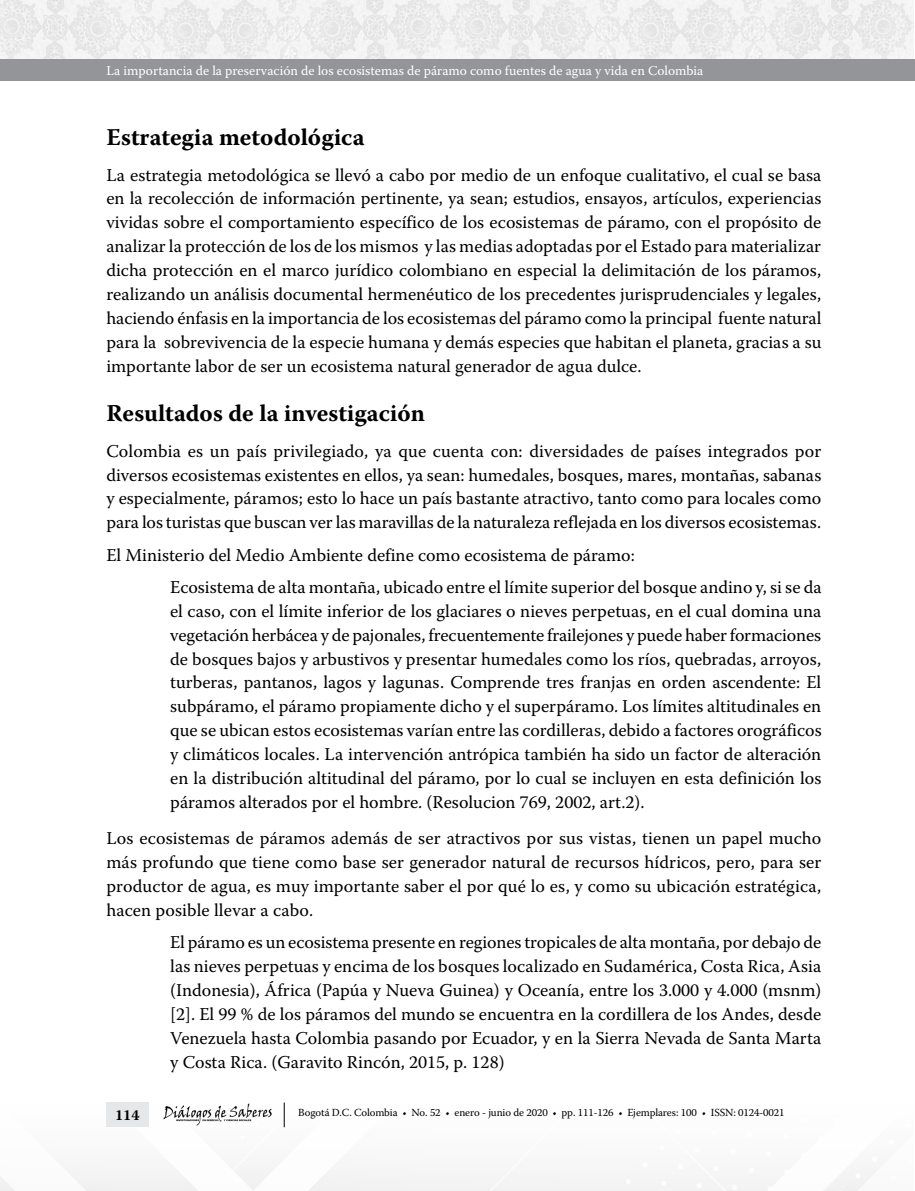
<style>
.page{position:relative;width:915px;height:1191px;background:#fff}
.page>*{position:absolute;margin:0;border:0;box-sizing:border-box;transform-origin:0 0}
.t1{font:700 24px "Warnock Pro";color:#000}
.t2{font:18px/23.9px "Warnock Pro";color:#000;text-align:justify}
.t3{font:700 15px "Warnock Pro";color:#000}
.t4{font:13.5px "Warnock Pro";color:#fff}
.t5{font:10.8px "Warnock Pro";letter-spacing:-.01em;color:#000}
</style>
<div class="page">
<img style="left:0;top:0;width:913px;height:60px">
<div style="left:0;top:60px;width:914px;height:21px;background:#939598"></div>
<div style="left:106px;top:1102px;width:43px;height:24px;background:#e6e7e8"></div>
<img style="left:163px;top:1103px;width:109px;height:23px">
<svg style="left:284px;top:1102px;width:1px;height:25px"></svg>
<p class="t4" style="left:106px;top:62px;width:598px">La importancia de la preservación de los ecosistemas de páramo como fuentes de agua y vida en Colombia</p>
<h1 class="t1" style="left:106px;top:123px;width:259px">Estrategia metodológica</h1>
<p class="t2" style="left:106px;top:162px;width:716px">La estrategia metodológica se llevó a cabo por medio de un enfoque cualitativo, el cual se basa en la recolección de información pertinente, ya sean; estudios, ensayos, artículos, experiencias vividas sobre el comportamiento específico de los ecosistemas de páramo, con el propósito de analizar la protección de los de los mismos y las medias adoptadas por el Estado para materializar dicha protección en el marco jurídico colombiano en especial la delimitación de los páramos, realizando un análisis documental hermenéutico de los precedentes jurisprudenciales y legales, haciendo énfasis en la importancia de los ecosistemas del páramo como la principal fuente natural para la sobrevivencia de la especie humana y demás especies que habitan el planeta, gracias a su importante labor de ser un ecosistema natural generador de agua dulce.</p>
<h1 class="t1" style="left:106px;top:399px;width:320px">Resultados de la investigación</h1>
<p class="t2" style="left:106px;top:438px;width:716px">Colombia es un país privilegiado, ya que cuenta con: diversidades de países integrados por diversos ecosistemas existentes en ellos, ya sean: humedales, bosques, mares, montañas, sabanas y especialmente, páramos; esto lo hace un país bastante atractivo, tanto como para locales como para los turistas que buscan ver las maravillas de la naturaleza reflejada en los diversos ecosistemas.</p>
<p class="t2" style="left:170px;top:538px;width:652px;line-height:32.4px;text-indent:-64px">El Ministerio del Medio Ambiente define como ecosistema de páramo:<br>Ecosistema de alta montaña, ubicado entre el límite superior del bosque andino y, si se da</p>
<p class="t2" style="left:170px;top:599px;width:652px">el caso, con el límite inferior de los glaciares o nieves perpetuas, en el cual domina una vegetación herbácea y de pajonales, frecuentemente frailejones y puede haber formaciones de bosques bajos y arbustivos y presentar humedales como los ríos, quebradas, arroyos, turberas, pantanos, lagos y lagunas. Comprende tres franjas en orden ascendente: El subpáramo, el páramo propiamente dicho y el superpáramo. Los límites altitudinales en que se ubican estos ecosistemas varían entre las cordilleras, debido a factores orográficos y climáticos locales. La intervención antrópica también ha sido un factor de alteración en la distribución altitudinal del páramo, por lo cual se incluyen en esta definición los páramos alterados por el hombre. (Resolucion 769, 2002, art.2).</p>
<p class="t2" style="left:106px;top:826px;width:716px">Los ecosistemas de páramos además de ser atractivos por sus vistas, tienen un papel mucho más profundo que tiene como base ser generador natural de recursos hídricos, pero, para ser productor de agua, es muy importante saber el por qué lo es, y como su ubicación estratégica, hacen posible llevar a cabo.</p>
<p class="t2" style="left:170px;top:930px;width:652px">El páramo es un ecosistema presente en regiones tropicales de alta montaña, por debajo de las nieves perpetuas y encima de los bosques localizado en Sudamérica, Costa Rica, Asia (Indonesia), África (Papúa y Nueva Guinea) y Oceanía, entre los 3.000 y 4.000 (msnm) [2]. El 99 % de los páramos del mundo se encuentra en la cordillera de los Andes, desde Venezuela hasta Colombia pasando por Ecuador, y en la Sierra Nevada de Santa Marta y Costa Rica. (Garavito Rincón, 2015, p. 128)</p>
<p class="t3" style="left:115px;top:1106px;width:26px">114</p>
<p class="t5" style="left:298px;top:1106px;width:487px">Bogotá D.C. Colombia • No. 52 • enero - junio de 2020 • pp. 111-126 • Ejemplares: 100 • ISSN: 0124-0021</p>
</div>
